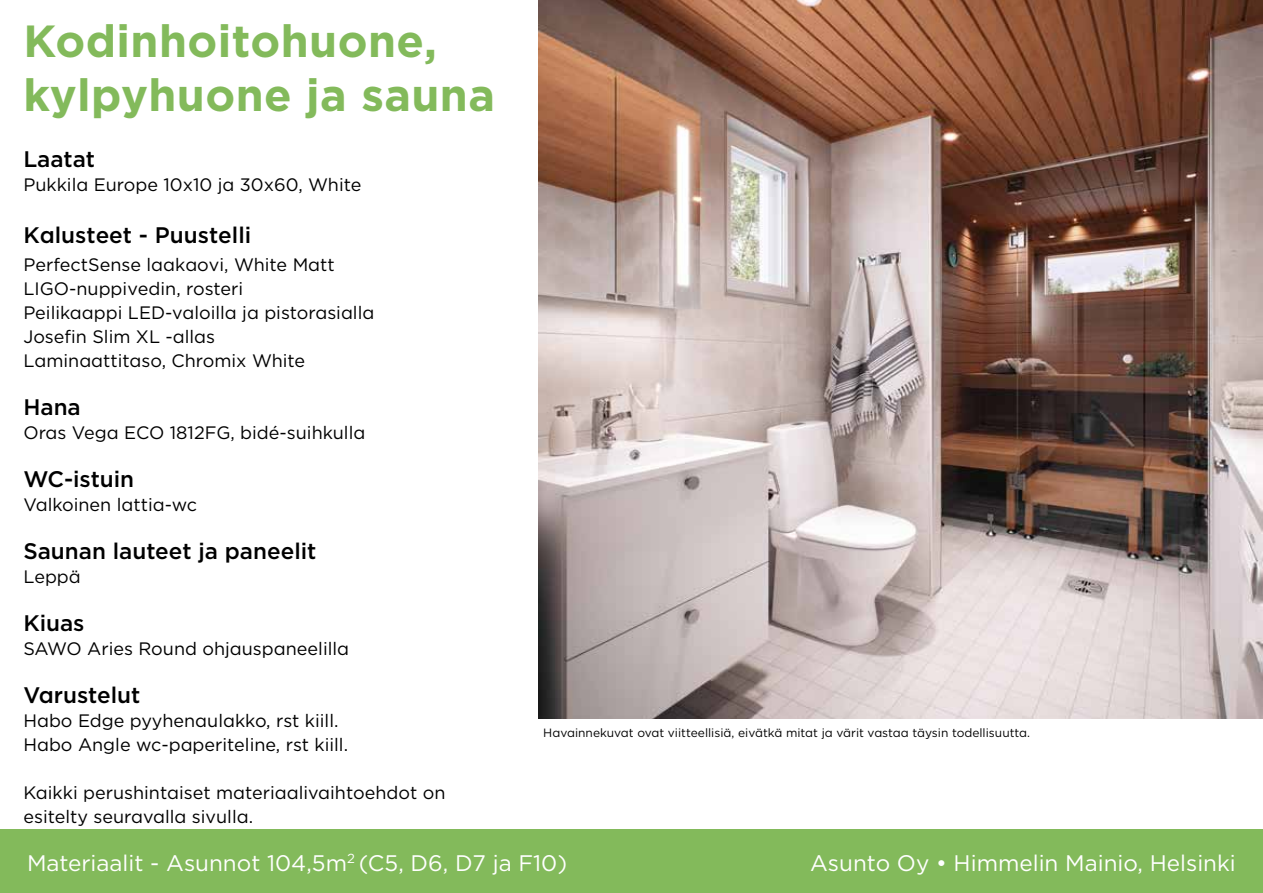
<style>
.page{position:relative;width:1263px;height:893px;background:#fff}
.page>*{position:absolute;margin:0;border:0;box-sizing:border-box;transform-origin:0 0}
.t1{font:700 45px/54px "Gotham";letter-spacing:.01em;color:#83ba5b}
.t2{font:500 22.5px "Gotham";color:#000}
.t3{font:22.5px "Gotham";color:#fff}
.t4{font:18px/24px "Gotham";color:#000}
.t5{font:12px "Gotham";color:#000}
</style>
<div class="page">
<div style="left:0;top:829px;width:1263px;height:64px;background:#83ba5b"></div>
<img style="left:539px;top:0;width:724px;height:719px">
<h1 class="t1" style="left:23px;top:14px;width:473px">Kodinhoitohuone, kylpyhuone ja sauna</h1>
<p class="t2" style="left:23px;top:144px;width:73px">Laatat</p>
<p class="t4" style="left:23px;top:172px;width:339px">Pukkila Europe 10x10 ja 30x60, White</p>
<p class="t2" style="left:23px;top:220px;width:229px">Kalusteet - Puustelli</p>
<p class="t4" style="left:23px;top:253px;width:352px">PerfectSense laakaovi, White Matt<br>LIGO-nuppivedin, rosteri<br>Peilikaappi LED-valoilla ja pistorasialla<br>Josefin Slim XL -allas<br>Laminaattitaso, Chromix White</p>
<p class="t2" style="left:23px;top:393px;width:59px">Hana</p>
<p class="t4" style="left:23px;top:421px;width:343px">Oras Vega ECO 1812FG, bidé-suihkulla</p>
<p class="t2" style="left:23px;top:465px;width:112px">WC-istuin</p>
<p class="t4" style="left:23px;top:493px;width:175px">Valkoinen lattia-wc</p>
<p class="t2" style="left:23px;top:537px;width:295px">Saunan lauteet ja paneelit</p>
<p class="t4" style="left:23px;top:565px;width:59px">Leppä</p>
<p class="t2" style="left:23px;top:609px;width:63px">Kiuas</p>
<p class="t4" style="left:23px;top:637px;width:327px">SAWO Aries Round ohjauspaneelilla</p>
<p class="t2" style="left:23px;top:681px;width:118px">Varustelut</p>
<p class="t4" style="left:23px;top:709px;width:326px">Habo Edge pyyhenaulakko, rst kiill.<br>Habo Angle wc-paperiteline, rst kiill.</p>
<p class="t4" style="left:23px;top:781px;width:423px">Kaikki perushintaiset materiaalivaihtoehdot on esitelty seuravalla sivulla.</p>
<p class="t5" style="left:543px;top:725px;width:488px">Havainnekuvat ovat viitteellisiä, eivätkä mitat ja värit vastaa täysin todellisuutta.</p>
<p class="t3" style="left:27px;top:848px;width:542px">Materiaalit - Asunnot 104,5m<sup>2</sup> (C5, D6, D7 ja F10)</p>
<p class="t3" style="left:810px;top:848px;width:427px">Asunto Oy • Himmelin Mainio, Helsinki</p>
</div>
